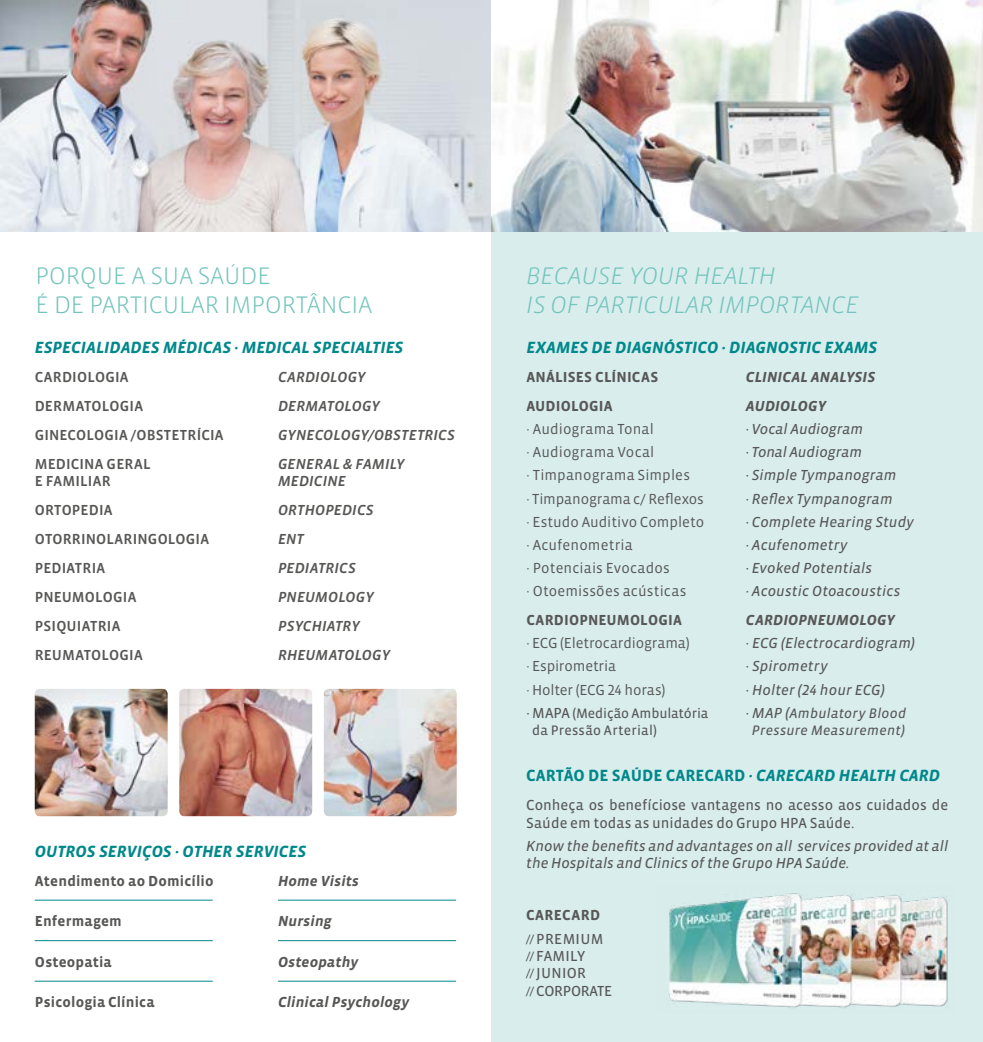
<style>
.page{position:relative;width:983px;height:1042px;background:#fff}
.page>*{position:absolute;margin:0;border:0;box-sizing:border-box;transform-origin:0 0}
.t1{font:italic 300 24.5px/28.9px "Vista Sans";color:#72c4bc}
.t2{font:300 24.5px/28.9px "Vista Sans";color:#72c4bc}
.t3{font:italic 700 16.62px "Vista Sans";color:#00888a}
.t4{font:700 16.62px "Vista Sans";color:#00888a}
.t5{font:italic 14.88px/23.1px "Vista Sans Reg";letter-spacing:.005em;color:#575756}
.t6{font:14.88px/23.1px "Vista Sans";letter-spacing:.005em;color:#575756}
.t7{font:14.88px/28.9px "Vista Sans Med";letter-spacing:.01em;color:#575756}
.t8{font:14.88px/17.3px "Vista Sans Reg";letter-spacing:.005em;color:#575756}
.t9{font:italic 14.88px/28.9px "Vista Sans Med";letter-spacing:.01em;color:#575756}
.t10{font:700 14.88px/28.9px "Vista Sans";letter-spacing:.01em;color:#575756}
.t11{font:italic 700 14.88px/28.9px "Vista Sans";letter-spacing:.01em;color:#575756}
.t12{font:14px/17.3px "Vista Sans Reg";letter-spacing:.005em;color:#575756}
.t13{font:italic 14px/17.3px "Vista Sans Reg";letter-spacing:.025em;color:#575756;text-align:center}
.s1{font-family:"Vista Sans Alt"}
.s2{font-size:14.88px}
.s3{font-family:"Vista Sans Alt Reg Ita";font-style:normal}
.s4{font-style:italic}
.s5{font-size:12.25px}
</style>
<div class="page">
<div style="left:491px;top:0;width:491px;height:1042px;background:#d9eded"></div>
<img style="left:35px;top:689px;width:133px;height:127px">
<img style="left:179px;top:689px;width:133px;height:127px">
<img style="left:324px;top:689px;width:132px;height:127px">
<img style="left:0;top:0;width:982px;height:231px">
<img style="left:669px;top:893px;width:279px;height:115px">
<hr style="left:35px;top:900px;width:178px;height:1px;background:#00888a">
<hr style="left:35px;top:940px;width:178px;height:1px;background:#00888a">
<hr style="left:35px;top:981px;width:178px;height:1px;background:#00888a">
<hr style="left:278px;top:900px;width:178px;height:1px;background:#00888a">
<hr style="left:278px;top:940px;width:178px;height:1px;background:#00888a">
<hr style="left:278px;top:981px;width:178px;height:1px;background:#00888a">
<h1 class="t2" style="left:36px;top:261px;width:338px">PORQUE A SUA SAÚDE<br>É DE PARTICULAR IMPORTÂNCIA</h1>
<h1 class="t1" style="left:526px;top:261px;width:334px">BECAUSE YOUR HEALTH<br>IS OF PARTICULAR IMPORTANCE</h1>
<p class="t3" style="left:35px;top:339px;width:370px">ESPECIALIDADES MÉDICAS · MEDICAL SPECIALTIES</p>
<p class="t7" style="left:35px;top:363px;width:190px">CARDIOLOGIA<br>DERMATOLOGIA<br>GINECOLOGIA /OBSTETRÍCIA<br>MEDICINA GERAL</p>
<p class="t7" style="left:35px;top:467px;width:176px">E FAMILIAR<br>ORTOPEDIA<br>OTORRINOLARINGOLOGIA<br>PEDIATRIA<br>PNEUMOLOGIA<br>PSIQUIATRIA<br>REUMATOLOGIA</p>
<p class="t9" style="left:278px;top:363px;width:178px">CARDIOLOGY<br>DERMATOLOGY<br>GYNECOLOGY/OBSTETRICS<br>GENERAL &amp; FAMILY</p>
<p class="t9" style="left:278px;top:467px;width:114px">MEDICINE<br>ORTHOPEDICS<br>ENT<br>PEDIATRICS<br>PNEUMOLOGY<br>PSYCHIATRY<br>RHEUMATOLOGY</p>
<p class="t3" style="left:35px;top:842px;width:273px">OUTROS SERVIÇOS · OTHER SERVICES</p>
<p class="t10" style="left:35px;top:866px;width:180px">Atendimento ao Domicílio</p>
<p class="t10" style="left:35px;top:907px;width:88px">Enfermagem</p>
<p class="t10" style="left:35px;top:947px;width:78px">Osteopatia</p>
<p class="t10" style="left:35px;top:988px;width:121px">Psicologia Clínica</p>
<p class="t11" style="left:278px;top:866px;width:82px">Home Visits</p>
<p class="t11" style="left:278px;top:907px;width:55px">Nursing</p>
<p class="t11" style="left:278px;top:947px;width:82px">Osteopathy</p>
<p class="t11" style="left:278px;top:988px;width:133px">Clinical Psychology</p>
<p class="t3" style="left:526px;top:339px;width:352px">EXAMES DE DIAGNÓSTICO · DIAGNOSTIC EXAMS</p>
<p class="t10" style="left:526px;top:363px;width:133px">ANÁLISES CLÍNICAS<br>AUDIOLOGIA</p>
<p class="t6" style="left:526px;top:418px;width:179px">· Audiograma Tonal<br>· Audiograma Vocal<br>· Timpanograma Simples<br>· Timpanograma c/ Reflexos · Estudo Auditivo Completo · Acufenometria<br>· Potenciais Evocados<br>· Otoemissões acústicas</p>
<p class="t10" style="left:526px;top:606px;width:157px">CARDIOPNEUMOLOGIA</p>
<p class="t6" style="left:526px;top:632px;width:165px">· ECG (Eletrocardiograma) · Espirometria<br>· Holter (ECG <span class="s1">24</span> horas)</p>
<p class="t12" style="left:532px;top:705px;width:178px;text-indent:-6px"><span class="s2">· MAPA</span> (Medição Ambulatória da Pressão Arterial)</p>
<p class="t11" style="left:745px;top:363px;width:131px">CLINICAL ANALYSIS<br>AUDIOLOGY</p>
<p class="t5" style="left:745px;top:418px;width:169px">· Vocal Audiogram<br>· Tonal Audiogram<br>· Simple Tympanogram<br>· Reflex Tympanogram<br>· Complete Hearing Study · Acufenometry<br>· Evoked Potentials<br>· Acoustic Otoacoustics</p>
<p class="t11" style="left:745px;top:606px;width:151px">CARDIOPNEUMOLOGY</p>
<p class="t5" style="left:745px;top:632px;width:170px">· ECG (Electrocardiogram) · Spirometry<br>· Holter (<span class="s3">24</span> hour ECG)</p>
<p class="t13" style="left:745px;top:705px;width:162px"><span class="s2">· MAP (</span>Ambulatory Blood<br>Pressure Measurement)</p>
<p class="t4" style="left:526px;top:767px;width:415px">CARTÃO DE SAÚDE CARECARD <span class="s4">· CARECARD HEALTH CARD</span></p>
<p class="t8" style="left:526px;top:797px;width:423px">Conheça os benefíciose vantagens no acesso aos cuidados de<br>Saúde em todas as unidades do Grupo HPA Saúde.</p>
<p class="t5" style="left:526px;top:837px;width:423px;line-height:17.3px">Know the benefits and advantages on all services provided at all the Hospitals and Clinics of the Grupo HPA Saúde.</p>
<p class="t10" style="left:526px;top:901px;width:76px">CARECARD</p>
<p class="t8" style="left:526px;top:930px;width:88px"><span class="s5">//</span>PREMIUM <span class="s5">//</span> FAMILY <span class="s5">//</span>JUNIOR<br><span class="s5">//</span> CORPORATE</p>
</div>
